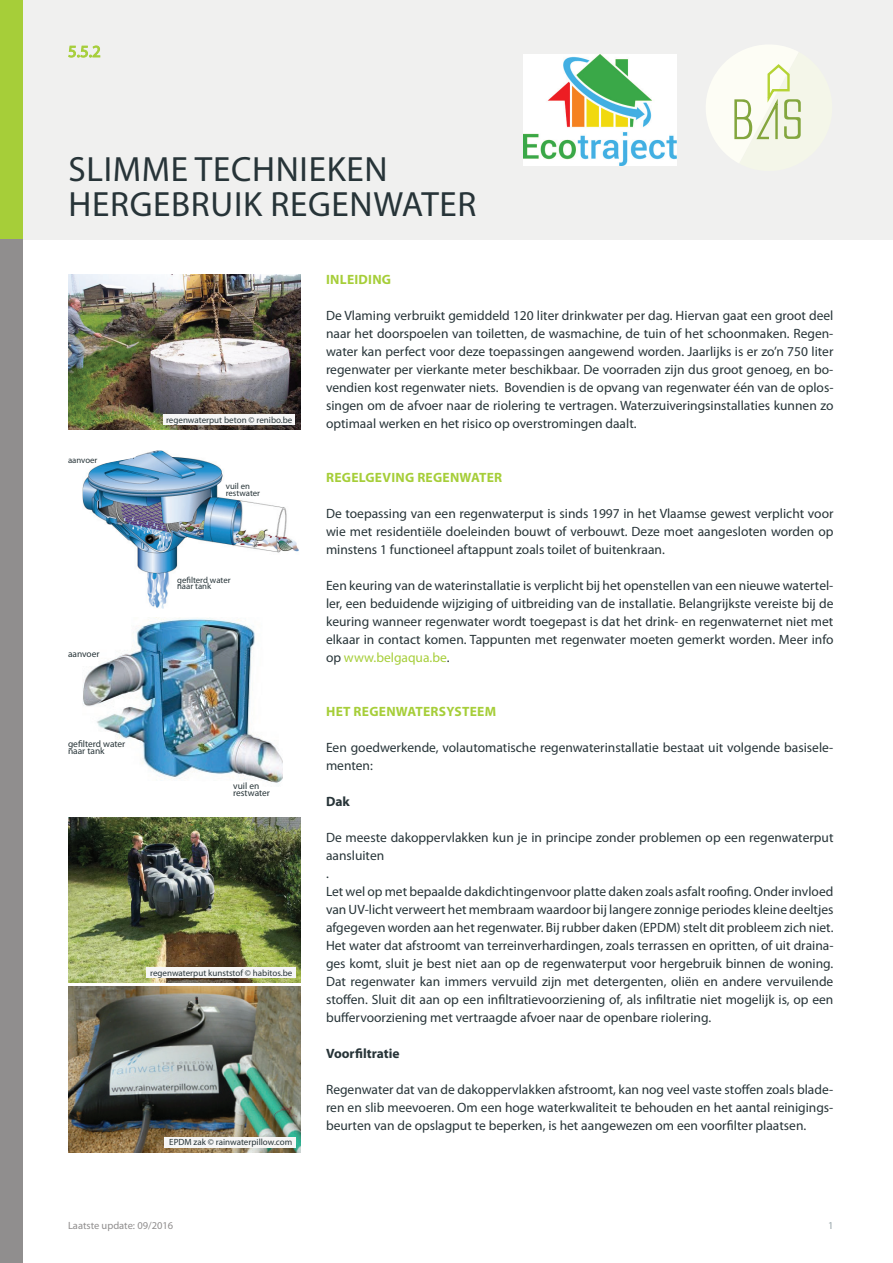
<style>
.page{position:relative;width:893px;height:1263px;background:#fff}
.page>*{position:absolute;margin:0;border:0;box-sizing:border-box;transform-origin:0 0}
.t1{font:35.25px/35.2px "Myriad Pro";letter-spacing:.02em;color:#273438}
.t2{font:16.8px "Myriad Pro";color:#a6ce39}
.t3{font:13.5px/18px "Myriad Pro";color:#273438;text-align:justify}
.t4{font:700 13.5px "Myriad Pro";letter-spacing:.02em;color:#a6ce39}
.t5{font:700 13.5px "Myriad Pro";color:#273438}
.t6{font:10.5px "Myriad Pro";color:#908e8e}
.t7{font:10.5px "Myriad Pro";color:#95a3a8}
.t8{font:9.45px/6.8px "Myriad Pro";color:#273438}
.t9{font:9px "Myriad Pro";color:#273438}
.t10{font:8.7px/6.3px "Myriad Pro";color:#273438}
.s1{color:#a6ce39}
</style>
<div class="page">
<div style="left:0;top:0;width:893px;height:239px;background:#f0f0ef"></div>
<svg style="left:706px;top:45px;width:95px;height:118px"></svg>
<div style="left:0;top:0;width:23px;height:239px;background:#a6ce39"></div>
<div style="left:0;top:239px;width:23px;height:1024px;background:#908e8e"></div>
<img style="left:524px;top:54px;width:153px;height:112px">
<img style="left:82px;top:450px;width:217px;height:159px">
<img style="left:83px;top:617px;width:200px;height:166px">
<img style="left:68px;top:274px;width:233px;height:155px">
<div style="left:164px;top:415px;width:131px;height:10px;background:#f6f6f6"></div>
<img style="left:68px;top:817px;width:232px;height:165px">
<img style="left:68px;top:987px;width:232px;height:165px">
<div style="left:146px;top:967px;width:149px;height:10px;background:#f6f6f6"></div>
<div style="left:164px;top:1137px;width:131px;height:10px;background:#f6f6f6"></div>
<svg style="left:68px;top:45px;width:33px;height:13px"></svg>
<p class="t2" style="left:68px;top:41px;width:34px">5.5.2</p>
<h1 class="t1" style="left:68px;top:151px;width:410px">SLIMME TECHNIEKEN<br>HERGEBRUIK REGENWATER</h1>
<p class="t10" style="left:68px;top:457px;width:31px">aanvoer</p>
<p class="t8" style="left:68px;top:650px;width:33px">aanvoer</p>
<p class="t8" style="left:68px;top:740px;width:59px">gefilterd water naar tank</p>
<p class="t9" style="left:166px;top:414px;width:128px">regenwaterput beton © renibo.be</p>
<p class="t10" style="left:226px;top:483px;width:36px">vuil en restwater</p>
<p class="t10" style="left:177px;top:577px;width:55px">gefilterd water naar tank</p>
<p class="t8" style="left:233px;top:783px;width:38px">vuil en restwater</p>
<p class="t9" style="left:150px;top:967px;width:144px">regenwaterput kunststof © habitos.be</p>
<p class="t9" style="left:169px;top:1137px;width:125px">EPDM zak © rainwaterpillow.com</p>
<p class="t4" style="left:326px;top:271px;width:67px">INLEIDING</p>
<p class="t3" style="left:326px;top:307px;width:509px">De Vlaming verbruikt gemiddeld 120 liter drinkwater per dag. Hiervan gaat een groot deel naar het doorspoelen van toiletten, de wasmachine, de tuin of het schoonmaken. Regen&shy;water kan perfect voor deze toepassingen aangewend worden. Jaarlijks is er zo’n 750 liter regenwater per vierkante meter beschikbaar. De voorraden zijn dus groot genoeg, en bo&shy;vendien kost regenwater niets. Bovendien is de opvang van regenwater één van de oplos&shy;singen om de afvoer naar de riolering te vertragen. Waterzuiveringsinstallaties kunnen zo optimaal werken en het risico op overstromingen daalt.</p>
<p class="t4" style="left:326px;top:469px;width:175px">REGELGEVING REGENWATER</p>
<p class="t3" style="left:326px;top:505px;width:509px">De toepassing van een regenwaterput is sinds 1997 in het Vlaamse gewest verplicht voor wie met residentiële doeleinden bouwt of verbouwt. Deze moet aangesloten worden op minstens 1 functioneel aftappunt zoals toilet of buitenkraan.</p>
<p class="t3" style="left:326px;top:577px;width:509px">Een keuring van de waterinstallatie is verplicht bij het openstellen van een nieuwe watertel&shy;ler, een beduidende wijziging of uitbreiding van de installatie. Belangrijkste vereiste bij de keuring wanneer regenwater wordt toegepast is dat het drink- en regenwaternet niet met elkaar in contact komen. Tappunten met regenwater moeten gemerkt worden. Meer info op <span class="s1">www.belgaqua.be</span>.</p>
<p class="t4" style="left:326px;top:703px;width:171px">HET REGENWATERSYSTEEM</p>
<p class="t3" style="left:326px;top:739px;width:509px">Een goedwerkende, volautomatische regenwaterinstallatie bestaat uit volgende basisele&shy;menten:</p>
<p class="t5" style="left:326px;top:793px;width:25px">DAK</p>
<p class="t3" style="left:326px;top:829px;width:509px;text-align:left">De meeste dakoppervlakken kun je in principe zonder problemen op een regenwaterput aansluiten<br>.<br>Let wel op met bepaalde dakdichtingenvoor platte daken zoals asfalt roofing. Onder invloed van UV-licht verweert het membraam waardoor bij langere zonnige periodes kleine deeltjes afgegeven worden aan het regenwater. Bij rubber daken (EPDM) stelt dit probleem zich niet.<br>Het water dat afstroomt van terreinverhardingen, zoals terrassen en opritten, of uit draina&shy;ges komt, sluit je best niet aan op de regenwaterput voor hergebruik binnen de woning.<br>Dat regenwater kan immers vervuild zijn met detergenten, oliën en andere vervuilende stoffen. Sluit dit aan op een infiltratievoorziening of, als infiltratie niet mogelijk is, op een buffervoorziening met vertraagde afvoer naar de openbare riolering.</p>
<p class="t5" style="left:326px;top:1045px;width:75px">VOORFILTRATIE</p>
<p class="t3" style="left:326px;top:1081px;width:509px">Regenwater dat van de dakoppervlakken afstroomt, kan nog veel vaste stoffen zoals blade&shy;ren en slib meevoeren. Om een hoge waterkwaliteit te behouden en het aantal reinigings&shy;beurten van de opslagput te beperken, is het aangewezen om een voorfilter plaatsen.</p>
<p class="t6" style="left:68px;top:1219px;width:107px">Laatste update: 09/2016</p>
<p class="t7" style="left:828px;top:1219px;width:7px">1</p>
</div>
